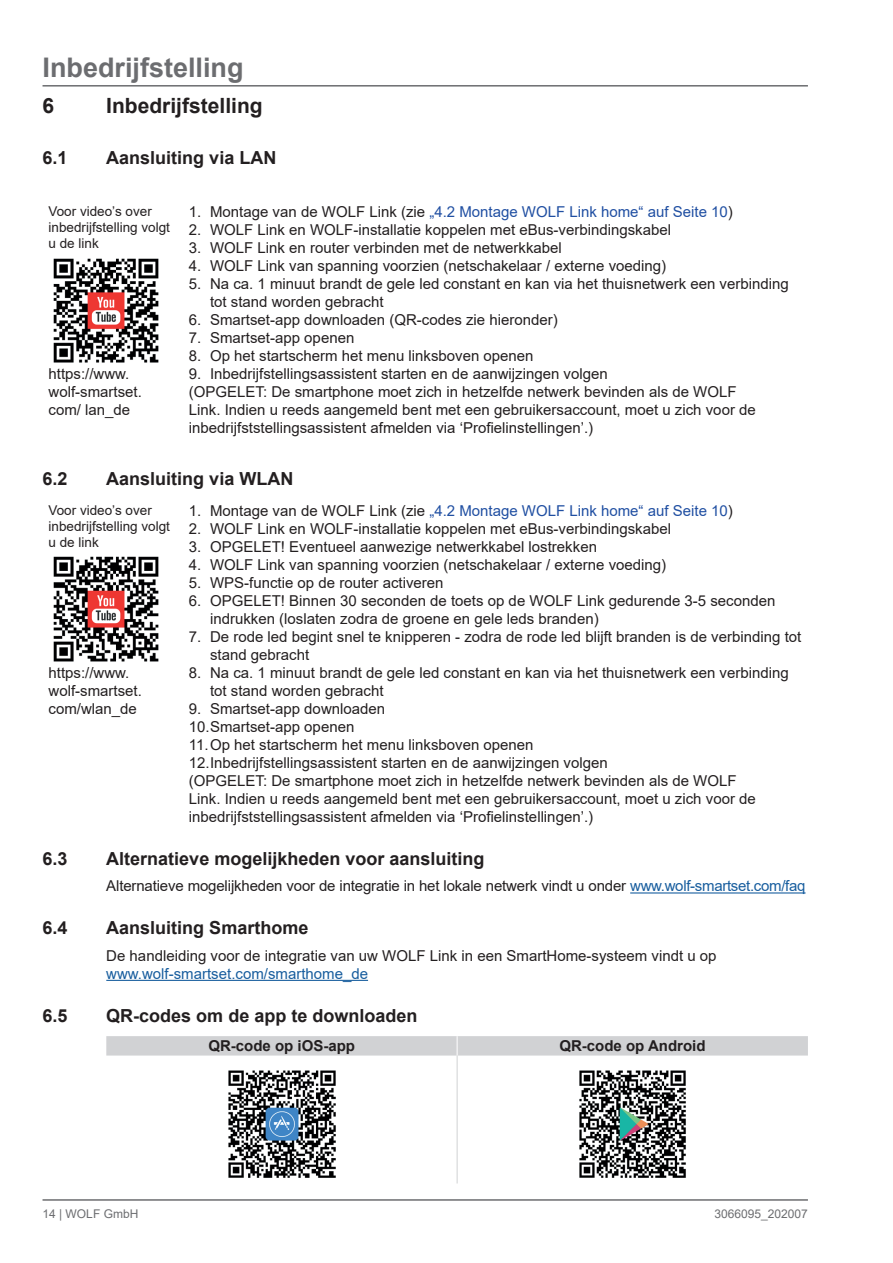
<style>
.page{position:relative;width:893px;height:1263px;background:#fff}
.page>*{position:absolute;margin:0;border:0;box-sizing:border-box;transform-origin:0 0}
.t1{font:700 27px "Arial";color:#6c6d70}
.t2{font:700 21px "Arial";color:#231f20}
.t3{font:700 18px "Arial";color:#231f20}
.t4{font:15px/18px "Arial";color:#231f20}
.t5{font:15px "Arial";color:#204fa2}
.t6{font:15px "Arial";color:#175d9e}
.t7{font:700 15px "Arial";color:#231f20}
.t8{font:13.5px/16.2px "Arial";color:#231f20}
.t9{font:12px "Arial";color:#6c6d70}
.s1{color:#231f20}
.s2{color:#175d9e}
</style>
<div class="page">
<hr style="left:43px;top:85px;width:765px;height:2px;background:#6c6d70">
<hr style="left:43px;top:1199px;width:765px;height:2px;background:#6c6d70">
<hr style="left:630px;top:892px;width:175px;height:1px;background:#175d9e">
<hr style="left:106px;top:980px;width:262px;height:1px;background:#175d9e">
<img style="left:53px;top:258px;width:106px;height:105px">
<img style="left:53px;top:556px;width:106px;height:106px">
<div style="left:106px;top:1036px;width:702px;height:19px;background:#d1d2d4"></div>
<hr style="left:457px;top:1055px;width:1px;height:128px;background:#d1d2d4">
<img style="left:228px;top:1070px;width:108px;height:108px">
<img style="left:579px;top:1070px;width:107px;height:108px">
<h1 class="t1" style="left:43px;top:48px;width:203px">Inbedrijfstelling</h1>
<h2 class="t2" style="left:43px;top:91px;width:13px">6</h2>
<h2 class="t2" style="left:106px;top:91px;width:158px">Inbedrijfstelling</h2>
<p class="t3" style="left:43px;top:145px;width:27px">6.1</p>
<p class="t3" style="left:106px;top:145px;width:172px">Aansluiting via LAN</p>
<p class="t8" style="left:49px;top:203px;width:123px">Voor video’s over inbedrijfstelling volgt u de link</p>
<p class="t5" style="left:189px;top:202px;width:546px"><span class="s1">1. Montage van de WOLF Link (zie</span> „4.2 Montage WOLF Link home“ auf Seite 10<span class="s1">)</span></p>
<p class="t4" style="left:189px;top:221px;width:484px">2. WOLF Link en WOLF-installatie koppelen met eBus-verbindingskabel</p>
<p class="t4" style="left:189px;top:239px;width:375px">3. WOLF Link en router verbinden met de netwerkkabel</p>
<p class="t4" style="left:189px;top:257px;width:479px">4. WOLF Link van spanning voorzien (netschakelaar / externe voeding)</p>
<p class="t4" style="left:210px;top:275px;width:580px;text-indent:-21px">5. Na ca. 1 minuut brandt de gele led constant en kan via het thuisnetwerk een verbinding tot stand worden gebracht</p>
<p class="t4" style="left:189px;top:311px;width:370px">6. Smartset-app downloaden (QR-codes zie hieronder)</p>
<p class="t4" style="left:189px;top:329px;width:167px">7. Smartset-app openen</p>
<p class="t4" style="left:189px;top:347px;width:346px">8. Op het startscherm het menu linksboven openen</p>
<p class="t4" style="left:189px;top:365px;width:568px">9. Inbedrijfstellingsassistent starten en de aanwijzingen volgen<br>(OPGELET: De smartphone moet zich in hetzelfde netwerk bevinden als de WOLF Link. Indien u reeds aangemeld bent met een gebruikersaccount, moet u zich voor de inbedrijfststellingsassistent afmelden via ‘Profielinstellingen’.)</p>
<p class="t4" style="left:49px;top:364px;width:95px">https://www. wolf-smartset. com/ lan_de</p>
<p class="t3" style="left:43px;top:465px;width:27px">6.2</p>
<p class="t3" style="left:106px;top:465px;width:189px">Aansluiting via WLAN</p>
<p class="t8" style="left:49px;top:502px;width:123px">Voor video’s over inbedrijfstelling volgt u de link</p>
<p class="t5" style="left:189px;top:500px;width:546px"><span class="s1">1. Montage van de WOLF Link (zie</span> „4.2 Montage WOLF Link home“ auf Seite 10<span class="s1">)</span></p>
<p class="t4" style="left:189px;top:520px;width:484px">2. WOLF Link en WOLF-installatie koppelen met eBus-verbindingskabel</p>
<p class="t4" style="left:189px;top:538px;width:410px">3. OPGELET! Eventueel aanwezige netwerkkabel lostrekken</p>
<p class="t4" style="left:189px;top:556px;width:479px">4. WOLF Link van spanning voorzien (netschakelaar / externe voeding)</p>
<p class="t4" style="left:189px;top:574px;width:256px">5. WPS-functie op de router activeren</p>
<p class="t4" style="left:210px;top:592px;width:567px;text-indent:-21px">6. OPGELET! Binnen 30 seconden de toets op de WOLF Link gedurende 3-5 seconden indrukken (loslaten zodra de groene en gele leds branden)</p>
<p class="t4" style="left:210px;top:628px;width:593px;text-indent:-21px">7. De rode led begint snel te knipperen - zodra de rode led blijft branden is de verbinding tot stand gebracht</p>
<p class="t4" style="left:210px;top:664px;width:580px;text-indent:-21px">8. Na ca. 1 minuut brandt de gele led constant en kan via het thuisnetwerk een verbinding tot stand worden gebracht</p>
<p class="t4" style="left:189px;top:700px;width:568px">9. Smartset-app downloaden<br>10.Smartset-app openen<br>11.Op het startscherm het menu linksboven openen<br>12.Inbedrijfstellingsassistent starten en de aanwijzingen volgen<br>(OPGELET: De smartphone moet zich in hetzelfde netwerk bevinden als de WOLF Link. Indien u reeds aangemeld bent met een gebruikersaccount, moet u zich voor de inbedrijfststellingsassistent afmelden via ‘Profielinstellingen’.)</p>
<p class="t4" style="left:49px;top:663px;width:95px">https://www. wolf-smartset. com/wlan_de</p>
<p class="t3" style="left:43px;top:846px;width:27px">6.3</p>
<p class="t3" style="left:106px;top:846px;width:380px">Alternatieve mogelijkheden voor aansluiting</p>
<p class="t4" style="left:106px;top:877px;width:701px">Alternatieve mogelijkheden voor de integratie in het lokale netwerk vindt u onder <span class="s2">www.wolf-smartset.com/faq</span></p>
<p class="t3" style="left:43px;top:915px;width:27px">6.4</p>
<p class="t3" style="left:106px;top:915px;width:204px">Aansluiting Smarthome</p>
<p class="t4" style="left:106px;top:946px;width:612px">De handleiding voor de integratie van uw WOLF Link in een SmartHome-systeem vindt u op</p>
<p class="t6" style="left:106px;top:963px;width:263px">www.wolf-smartset.com/smarthome_de</p>
<p class="t3" style="left:43px;top:1002px;width:27px">6.5</p>
<p class="t3" style="left:106px;top:1002px;width:313px">QR-codes om de app te downloaden</p>
<p class="t7" style="left:208px;top:1035px;width:148px">QR-code op iOS-app</p>
<p class="t7" style="left:559px;top:1035px;width:148px">QR-code op Android</p>
<p class="t9" style="left:43px;top:1205px;width:97px">14 | WOLF GmbH</p>
<p class="t9" style="left:714px;top:1205px;width:95px">3066095_202007</p>
</div>
